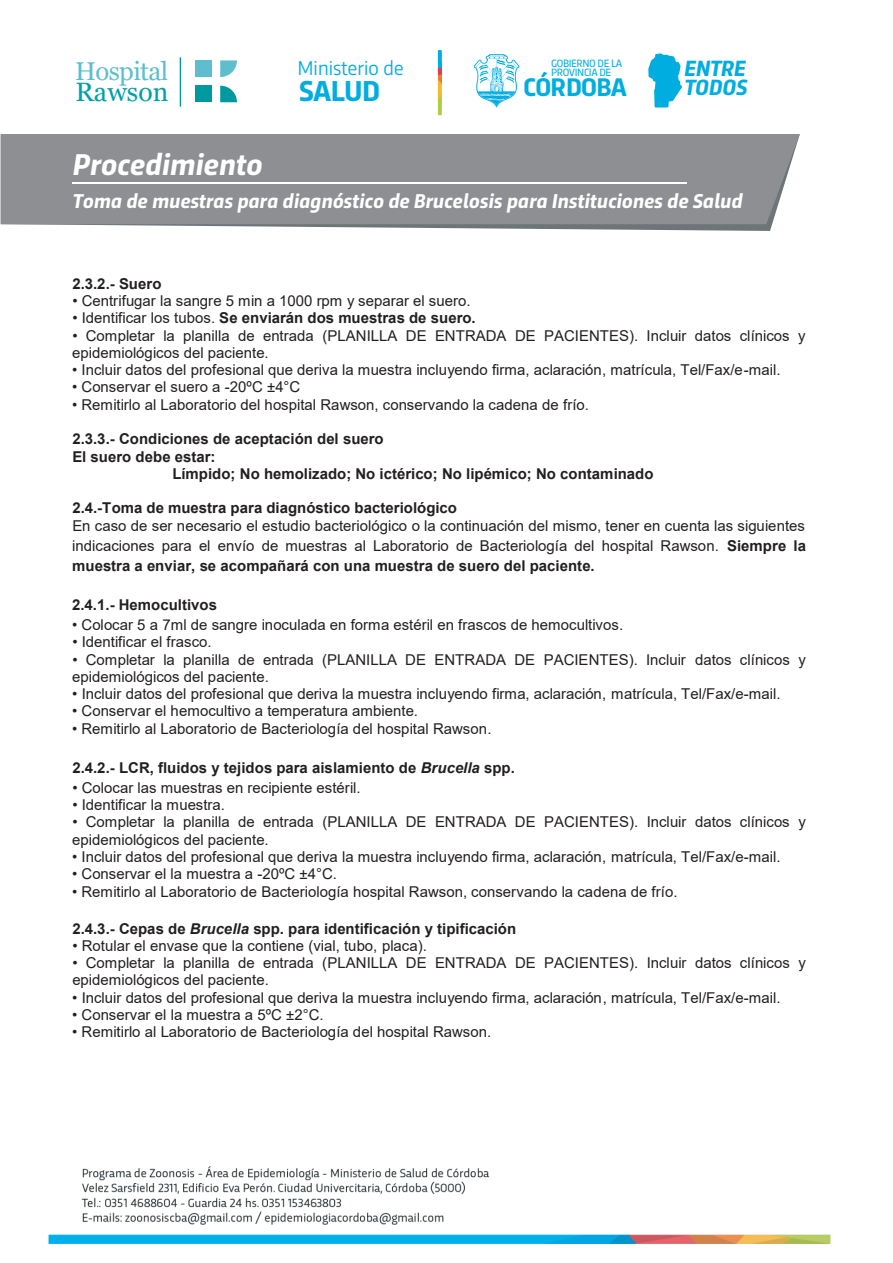
<style>
.page{position:relative;width:893px;height:1263px;background:#fff}
.page>*{position:absolute;margin:0;border:0;box-sizing:border-box;transform-origin:0 0}
.t1{font:italic 700 31.5px "Trasandina";color:#fff}
.t2{font:700 30.15px "Trasandina";letter-spacing:-.025em;color:#00ade0}
.t3{font:700 26.7px "Trasandina";letter-spacing:-.025em;color:#00ade0}
.t4{font:26.55px "Georgia";color:#00a1a9}
.t5{font:25.65px "Georgia";letter-spacing:-.025em;color:#5ebecd}
.t6{font:italic 700 23.1px/19.2px "Trasandina";letter-spacing:.005em;color:#00ade0}
.t7{font:italic 700 21px "Trasandina";color:#fff}
.t8{font:21px "Trasandina";letter-spacing:-.025em;color:#00ade0}
.t9{font:15px/17.2px "Arial";color:#231f20}
.t10{font:700 15px "Arial";color:#231f20}
.t11{font:11.1px/9px "Trasandina";letter-spacing:-.035em;color:#00ade0}
.s1{font-weight:400}
.s2{font-weight:700}
.s3{font-style:italic}
</style>
<div class="page">
<svg style="left:1px;top:224px;width:771px;height:7px"></svg>
<div style="left:1px;top:134px;width:799px;height:90px;background:#8d8f92"></div>
<hr style="left:72px;top:182px;width:615px;height:2px;background:#fff">
<img style="left:48px;top:1166px;width:783px;height:78px">
<svg style="left:474px;top:54px;width:46px;height:54px"></svg>
<svg style="left:648px;top:53px;width:34px;height:55px"></svg>
<svg style="left:438px;top:50px;width:4px;height:65px"></svg>
<div style="left:195px;top:60px;width:17px;height:17px;background:#5ebecd"></div>
<div style="left:195px;top:86px;width:17px;height:16px;background:#00999f"></div>
<svg style="left:220px;top:60px;width:17px;height:17px"></svg>
<svg style="left:220px;top:86px;width:17px;height:16px"></svg>
<hr style="left:180px;top:58px;width:1px;height:48px;background:#00999f">
<h3 class="t5" style="left:75px;top:56px;width:94px">Hospital</h3>
<h3 class="t4" style="left:75px;top:76px;width:95px">Rawson</h3>
<h3 class="t8" style="left:298px;top:52px;width:108px">Ministerio de</h3>
<p class="t11" style="left:551px;top:58px;width:72px">GOBIERNO DE LA<br>PROVINCIA DE</p>
<h3 class="t3" style="left:523px;top:67px;width:105px">CÓRDOBA</h3>
<h3 class="t6" style="left:684px;top:57px;width:64px">ENTRE<br>TODOS</h3>
<h2 class="t2" style="left:299px;top:68px;width:82px">SALUD</h2>
<h1 class="t1" style="left:72px;top:141px;width:192px">Procedimiento</h1>
<h3 class="t7" style="left:72px;top:185px;width:672px">Toma de muestras para diagnóstico de Brucelosis para Instituciones de Salud</h3>
<p class="t10" style="left:72px;top:273px;width:91px">2.3.2.- Suero</p>
<p class="t9" style="left:72px;top:292px;width:400px">• Centrifugar la sangre 5 min a 1000 rpm y separar el suero.</p>
<p class="t10" style="left:72px;top:307px;width:405px"><span class="s1">• Identificar los tubos.</span> Se enviarán dos muestras de suero.</p>
<p class="t9" style="left:72px;top:327px;width:735px">• Completar la planilla de entrada (PLANILLA DE ENTRADA DE PACIENTES). Incluir datos clínicos y epidemiológicos del paciente.</p>
<p class="t9" style="left:72px;top:361px;width:710px">• Incluir datos del profesional que deriva la muestra incluyendo firma, aclaración, matrícula, Tel/Fax/e-mail.</p>
<p class="t9" style="left:72px;top:378px;width:230px">• Conservar el suero a -20ºC ±4°C</p>
<p class="t9" style="left:72px;top:396px;width:518px">• Remitirlo al Laboratorio del hospital Rawson, conservando la cadena de frío.</p>
<p class="t10" style="left:72px;top:428px;width:313px">2.3.3.- Condiciones de aceptación del suero</p>
<p class="t10" style="left:72px;top:446px;width:145px">El suero debe estar:</p>
<p class="t10" style="left:172px;top:463px;width:483px">Límpido; No hemolizado; No ictérico; No lipémico; No contaminado</p>
<p class="t10" style="left:72px;top:497px;width:386px">2.4.-Toma de muestra para diagnóstico bacteriológico</p>
<p class="t9" style="left:72px;top:516px;width:735px;line-height:19.8px;text-align:justify">En caso de ser necesario el estudio bacteriológico o la continuación del mismo, tener en cuenta las siguientes indicaciones para el envío de muestras al Laboratorio de Bacteriología del hospital Rawson. <span class="s2">Siempre la muestra a enviar, se acompañará con una muestra de suero del paciente.</span></p>
<p class="t10" style="left:72px;top:594px;width:146px">2.4.1.- Hemocultivos</p>
<p class="t9" style="left:72px;top:616px;width:553px">• Colocar 5 a 7ml de sangre inoculada en forma estéril en frascos de hemocultivos.</p>
<p class="t9" style="left:72px;top:633px;width:141px">• Identificar el frasco.</p>
<p class="t9" style="left:72px;top:650px;width:735px">• Completar la planilla de entrada (PLANILLA DE ENTRADA DE PACIENTES). Incluir datos clínicos y epidemiológicos del paciente.</p>
<p class="t9" style="left:72px;top:685px;width:710px">• Incluir datos del profesional que deriva la muestra incluyendo firma, aclaración, matrícula, Tel/Fax/e-mail.</p>
<p class="t9" style="left:72px;top:702px;width:347px">• Conservar el hemocultivo a temperatura ambiente.</p>
<p class="t9" style="left:72px;top:720px;width:421px">• Remitirlo al Laboratorio de Bacteriología del hospital Rawson.</p>
<p class="t10" style="left:72px;top:757px;width:444px">2.4.2.- LCR, fluidos y tejidos para aislamiento de <span class="s3">Brucella</span> spp.</p>
<p class="t9" style="left:72px;top:779px;width:290px">• Colocar las muestras en recipiente estéril.</p>
<p class="t9" style="left:72px;top:796px;width:154px">• Identificar la muestra.</p>
<p class="t9" style="left:72px;top:813px;width:735px">• Completar la planilla de entrada (PLANILLA DE ENTRADA DE PACIENTES). Incluir datos clínicos y epidemiológicos del paciente.</p>
<p class="t9" style="left:72px;top:848px;width:710px">• Incluir datos del profesional que deriva la muestra incluyendo firma, aclaración, matrícula, Tel/Fax/e-mail.</p>
<p class="t9" style="left:72px;top:865px;width:266px">• Conservar el la muestra a -20ºC ±4°C.</p>
<p class="t9" style="left:72px;top:883px;width:607px">• Remitirlo al Laboratorio de Bacteriología hospital Rawson, conservando la cadena de frío.</p>
<p class="t10" style="left:72px;top:918px;width:445px">2.4.3.- Cepas de <span class="s3">Brucella</span> spp. para identificación y tipificación</p>
<p class="t9" style="left:72px;top:937px;width:356px">• Rotular el envase que la contiene (vial, tubo, placa).</p>
<p class="t9" style="left:72px;top:954px;width:735px">• Completar la planilla de entrada (PLANILLA DE ENTRADA DE PACIENTES). Incluir datos clínicos y epidemiológicos del paciente.</p>
<p class="t9" style="left:72px;top:989px;width:710px">• Incluir datos del profesional que deriva la muestra incluyendo firma, aclaración, matrícula, Tel/Fax/e-mail.</p>
<p class="t9" style="left:72px;top:1006px;width:253px">• Conservar el la muestra a 5ºC ±2°C.</p>
<p class="t9" style="left:72px;top:1023px;width:420px">• Remitirlo al Laboratorio de Bacteriología del hospital Rawson.</p>
</div>
